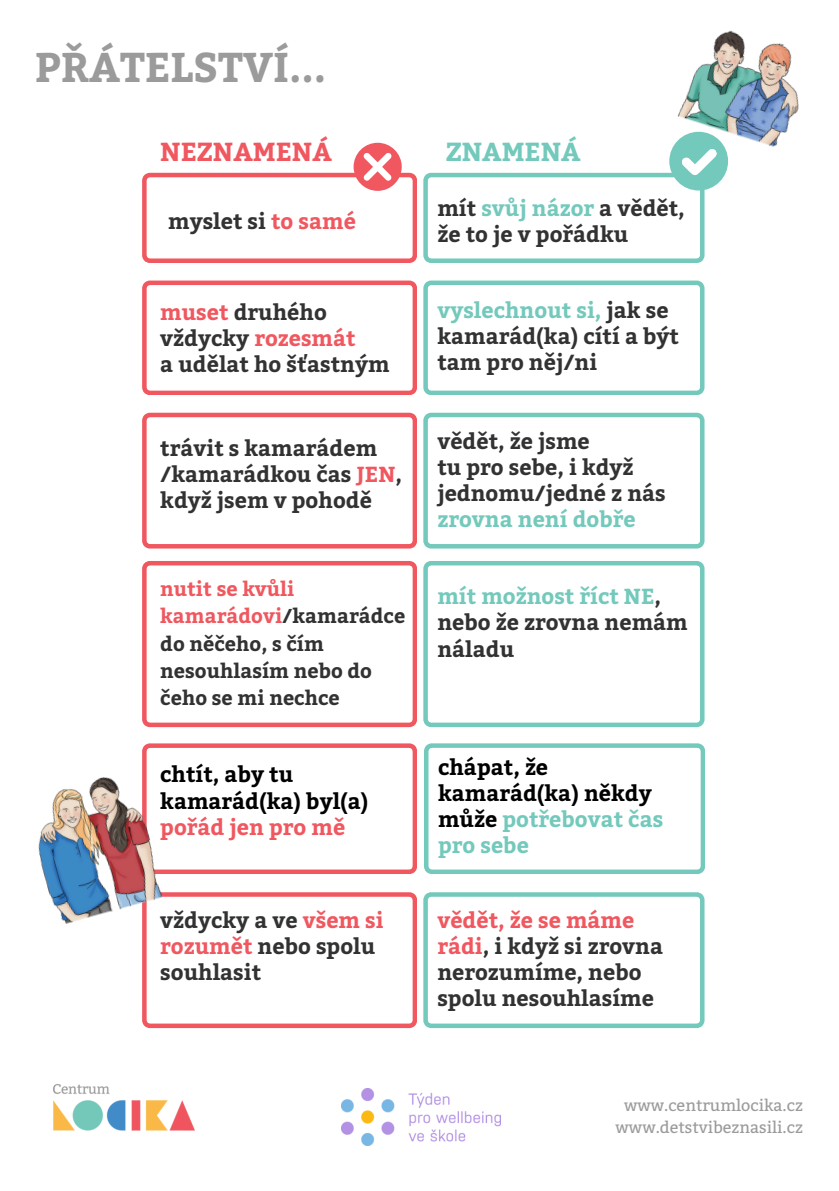
<style>
.page{position:relative;width:839px;height:1191px;background:#fff}
.page>*{position:absolute;margin:0;border:0;box-sizing:border-box;transform-origin:0 0}
.t1{font:700 41.4px "Bitter";color:#9b9b9b}
.t2{font:700 26px "Bitter";color:#f0575f}
.t3{font:700 26px "Bitter";color:#73c9bb}
.t4{font:700 21.6px/26px "Bitter";color:#323232}
.t5{font:700 21.6px/26px "Bitter";color:#000}
.t6{font:700 20px/27.4px "Bitter";color:#323232}
.t7{font:16.2px "Bitter";color:#9b9b9b}
.s1{color:#f0575f}
.s2{color:#73c9bb}
</style>
<div class="page">
<svg style="left:423px;top:172px;width:282px;height:91px"></svg>
<div style="left:353px;top:143px;width:48px;height:48px;background:#f0575f;border-radius:50%"></div>
<svg style="left:142px;top:153px;width:275px;height:110px"></svg>
<svg style="left:142px;top:281px;width:275px;height:114px"></svg>
<svg style="left:423px;top:281px;width:281px;height:114px"></svg>
<svg style="left:142px;top:413px;width:275px;height:136px"></svg>
<svg style="left:423px;top:413px;width:281px;height:136px"></svg>
<svg style="left:142px;top:561px;width:275px;height:166px"></svg>
<svg style="left:423px;top:561px;width:281px;height:166px"></svg>
<svg style="left:142px;top:743px;width:275px;height:131px"></svg>
<svg style="left:424px;top:743px;width:281px;height:131px"></svg>
<svg style="left:205px;top:892px;width:212px;height:136px"></svg>
<svg style="left:423px;top:892px;width:281px;height:136px"></svg>
<img style="left:640px;top:30px;width:159px;height:217px">
<img style="left:38px;top:758px;width:167px;height:271px">
<img style="left:53px;top:1084px;width:142px;height:47px">
<img style="left:341px;top:1088px;width:159px;height:57px">
<p class="t1" style="left:35px;top:42px;width:292px">PŘÁTELSTVÍ...</p>
<h2 class="t2" style="left:160px;top:136px;width:173px">NEZNAMENÁ</h2>
<h2 class="t4" style="left:168px;top:208px;width:189px">myslet si <span class="s1">to samé</span></h2>
<h3 class="t4" style="left:160px;top:299px;width:231px"><span class="s1">muset</span> druhého vždycky <span class="s1">rozesmát<br></span>a udělat ho šťastným</h3>
<h3 class="t4" style="left:160px;top:435px;width:243px">trávit s kamarádem /kamarádkou čas <span class="s1">JEN</span>, když jsem v pohodě</h3>
<h3 class="t6" style="left:160px;top:575px;width:246px"><span class="s1">nutit se kvůli kamarádovi</span>/kamarádce do něčeho, s čím nesouhlasím nebo do čeho se mi nechce</h3>
<h3 class="t5" style="left:160px;top:762px;width:210px">chtít, aby tu kamarád(ka) byl(a) <span class="s1">pořád jen pro mě</span></h3>
<h3 class="t4" style="left:160px;top:907px;width:225px">vždycky a ve <span class="s1">všem si rozumět</span> nebo spolu souhlasit</h3>
<h1 class="t3" style="left:445px;top:136px;width:136px">ZNAMENÁ</h1>
<p class="t4" style="left:437px;top:195px;width:249px">mít <span class="s2">svůj názor</span> a vědět, že to je v pořádku</p>
<p class="t4" style="left:437px;top:297px;width:243px"><span class="s2">vyslechnout si,</span> jak se kamarád(ka) cítí a být tam pro něj/ni</p>
<h3 class="t4" style="left:437px;top:428px;width:230px">vědět, že jsme<br>tu pro sebe, i když jednomu/jedné z nás <span class="s2">zrovna není dobře</span></h3>
<h3 class="t4" style="left:437px;top:583px;width:252px"><span class="s2">mít možnost říct NE</span>, nebo že zrovna nemám náladu</h3>
<h3 class="t5" style="left:438px;top:754px;width:227px">chápat, že kamarád(ka) někdy může <span class="s2">potřebovat čas pro sebe</span></h3>
<h3 class="t4" style="left:437px;top:907px;width:227px"><span class="s1">vědět, že se máme rádi</span>, i když si zrovna nerozumíme, nebo spolu nesouhlasíme</h3>
<p class="t7" style="left:624px;top:1096px;width:180px">www.centrumlocika.cz</p>
<h3 class="t7" style="left:615px;top:1117px;width:189px">www.detstvibeznasili.cz</h3>
</div>
